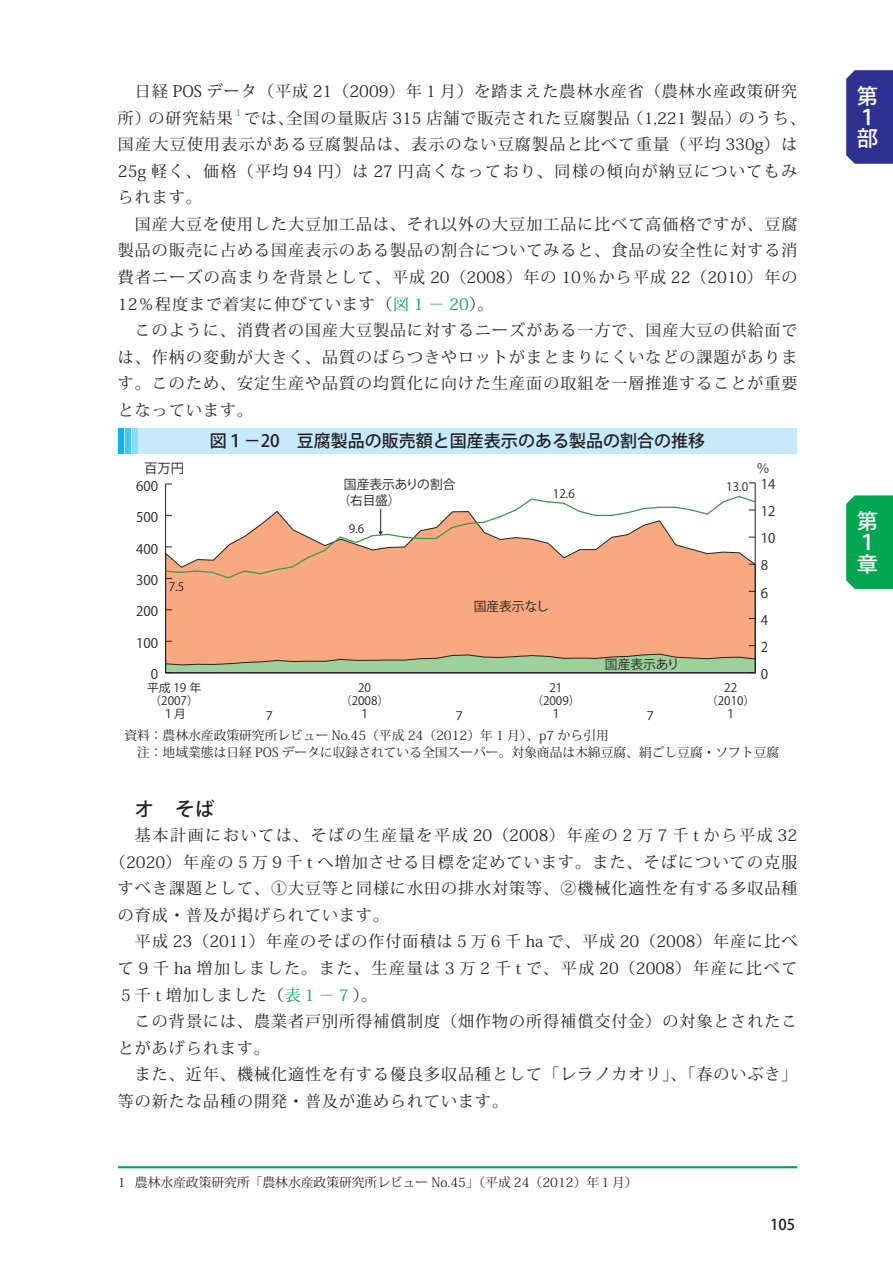
<style>
.page{position:relative;width:893px;height:1263px;background:#fff}
.page>*{position:absolute;margin:0;border:0;box-sizing:border-box;transform-origin:0 0}
.t1{font:21.3px/21.3px "Koz Go Pro Medium 90 msp RKSJ V";color:#fff}
.t2{font:19.2px "Koz Go Pro Medium 90 msp RKSJ H";color:#231f20}
.t3{font:16.95px "Koz Go Pro Medium 90 msp RKSJ H";color:#231f20}
.t4{font:15.9px/26.5px "Koz Min Pro Regular 90 msp RKSJ H";letter-spacing:.065em;color:#231f20;text-align:justify}
.t5{font:15.9px/26.5px "Koz Min Pro Regular 90 msp RKSJ H";letter-spacing:.085em;color:#231f20}
.t6{font:15.9px "Koz Min Pro Regular 90 msp RKSJ H";letter-spacing:.105em;color:#231f20}
.t7{font:14.85px "Koz Go Pro Medium 90 msp RKSJ H";color:#231f20}
.t8{font:13.35px "Koz Go Pro Regular 90 msp RKSJ H";color:#231f20}
.t9{font:12.75px/17px "Koz Min Pro Regular 90 msp RKSJ H";color:#231f20}
.t10{font:12.75px "Koz Go Pro Regular 90 msp RKSJ H";color:#231f20}
.t11{font:11.7px/12.8px "Koz Go Pro Regular 90 msp RKSJ H";color:#231f20;text-align:center}
.t12{font:9.3px "Koz Min Pro Regular 90 msp RKSJ H";color:#00a650}
.s1{color:#00a650}
</style>
<div class="page">
<div style="left:846px;top:70px;width:47px;height:94px;background:#2e3092"></div>
<div style="left:846px;top:495px;width:47px;height:94px;background:#00a650"></div>
<div style="left:119px;top:428px;width:678px;height:26px;background:#c7eafb"></div>
<div style="left:118px;top:428px;width:6px;height:26px;background:#00b9f2"></div>
<div style="left:125px;top:428px;width:6px;height:26px;background:#44c8f5"></div>
<div style="left:132px;top:428px;width:6px;height:26px;background:#8ed8f8"></div>
<div style="left:166px;top:579px;width:589px;height:75px;background:#f9a97f"></div>
<hr style="left:165px;top:484px;width:1px;height:189px;background:#231f20">
<hr style="left:755px;top:483px;width:1px;height:190px;background:#231f20">
<svg style="left:166px;top:654px;width:590px;height:19px;background:#a6b587"></svg>
<svg style="left:165px;top:495px;width:591px;height:84px"></svg>
<hr style="left:118px;top:1166px;width:679px;height:2px;background:#00a650">
<p class="t4" style="left:118px;top:80px;width:681px;text-indent:17px">日経 POS データ（平成 21（2009）年１月）を踏まえた農林水産省（農林水産政策研究所）の研究結果</p>
<p class="t12" style="left:234px;top:109px;width:11px">１</p>
<p class="t5" style="left:118px;top:106px;width:689px;text-indent:126px">では、全国の量販店 315 店舗で販売された豆腐製品（1,221 製品）のうち、国産大豆使用表示がある豆腐製品は、表示のない豆腐製品と比べて重量（平均 330g）は25g 軽く、価格（平均 94 円）は 27 円高くなっており、同様の傾向が納豆についてもみられます。</p>
<p class="t4" style="left:118px;top:213px;width:681px;text-indent:17px">国産大豆を使用した大豆加工品は、それ以外の大豆加工品に比べて高価格ですが、豆腐製品の販売に占める国産表示のある製品の割合についてみると、食品の安全性に対する消費者ニーズの高まりを背景として、平成 20（2008）年の 10％から平成 22（2010）年の12％程度まで着実に伸びています（<span class="s1">図 1 － 20</span>）。</p>
<p class="t4" style="left:118px;top:319px;width:681px;text-indent:17px">このように、消費者の国産大豆製品に対するニーズがある一方で、国産大豆の供給面では、作柄の変動が大きく、品質のばらつきやロットがまとまりにくいなどの課題があります。このため、安定生産や品質の均質化に向けた生産面の取組を一層推進することが重要となっています。</p>
<p class="t3" style="left:210px;top:435px;width:497px">図１－20　豆腐製品の販売額と国産表示のある製品の割合の推移</p>
<p class="t8" style="left:144px;top:463px;width:41px">百万円</p>
<p class="t8" style="left:756px;top:463px;width:15px">％</p>
<p class="t8" style="left:136px;top:481px;width:23px">600</p>
<p class="t8" style="left:136px;top:512px;width:23px">500</p>
<p class="t10" style="left:344px;top:480px;width:113px">国産表示ありの割合</p>
<p class="t8" style="left:761px;top:479px;width:16px">14</p>
<p class="t10" style="left:338px;top:495px;width:64px">（右目盛）</p>
<p class="t11" style="left:726px;top:482px;width:23px">13.0</p>
<p class="t11" style="left:553px;top:489px;width:23px">12.6</p>
<p class="t8" style="left:761px;top:506px;width:16px">12</p>
<p class="t8" style="left:136px;top:543px;width:23px">400</p>
<p class="t11" style="left:349px;top:524px;width:17px">9.6</p>
<p class="t8" style="left:761px;top:533px;width:16px">10</p>
<p class="t8" style="left:761px;top:560px;width:9px">8</p>
<p class="t8" style="left:136px;top:575px;width:23px">300</p>
<p class="t11" style="left:169px;top:582px;width:17px">7.5</p>
<p class="t8" style="left:761px;top:588px;width:9px">6</p>
<p class="t8" style="left:136px;top:606px;width:23px">200</p>
<p class="t10" style="left:474px;top:601px;width:77px">国産表示なし</p>
<p class="t8" style="left:761px;top:615px;width:9px">4</p>
<p class="t8" style="left:136px;top:638px;width:23px">100</p>
<p class="t8" style="left:761px;top:642px;width:9px">2</p>
<p class="t8" style="left:151px;top:669px;width:9px">0</p>
<p class="t10" style="left:605px;top:660px;width:76px">国産表示あり</p>
<p class="t8" style="left:761px;top:669px;width:9px">0</p>
<p class="t11" style="left:147px;top:683px;width:55px">平成 19 年（2007）<br>１月</p>
<p class="t11" style="left:263px;top:711px;width:13px">７</p>
<p class="t11" style="left:340px;top:683px;width:51px">20（2008）<br>１</p>
<p class="t11" style="left:453px;top:711px;width:13px">７</p>
<p class="t11" style="left:531px;top:683px;width:51px">21（2009）<br>１</p>
<p class="t11" style="left:645px;top:711px;width:13px">７</p>
<p class="t11" style="left:706px;top:683px;width:51px">22（2010）<br>１</p>
<p class="t9" style="left:124px;top:728px;width:656px">資料：農林水産政策研究所レビュー No.45（平成 24（2012）年 1 月）、p7 から引用<br>　注：地域業態は日経 POS データに収録されている全国スーパー。対象商品は木綿豆腐、絹ごし豆腐・ソフト豆腐</p>
<p class="t2" style="left:135px;top:801px;width:81px">オ　そば</p>
<p class="t6" style="left:135px;top:829px;width:664px">基本計画においては、そばの生産量を平成 20（2008）年産の２万７千 t から平成 32</p>
<p class="t4" style="left:110px;top:851px;width:689px">（2020）年産の５万９千 t へ増加させる目標を定めています。また、そばについての克服</p>
<p class="t4" style="left:118px;top:877px;width:681px">すべき課題として、①大豆等と同様に水田の排水対策等、②機械化適性を有する多収品種</p>
<p class="t4" style="left:118px;top:904px;width:272px">の育成・普及が掲げられています。</p>
<p class="t4" style="left:135px;top:930px;width:664px">平成 23（2011）年産のそばの作付面積は５万６千 ha で、平成 20（2008）年産に比べ</p>
<p class="t6" style="left:118px;top:962px;width:681px">て９千 ha 増加しました。また、生産量は３万２千 t で、平成 20（2008）年産に比べて</p>
<p class="t4" style="left:118px;top:983px;width:261px">５千 t 増加しました（<span class="s1">表１－７</span>）。</p>
<p class="t4" style="left:135px;top:1010px;width:664px">この背景には、農業者戸別所得補償制度（畑作物の所得補償交付金）の対象とされたこ</p>
<p class="t4" style="left:118px;top:1037px;width:153px">とがあげられます。</p>
<p class="t4" style="left:135px;top:1063px;width:664px">また、近年、機械化適性を有する優良多収品種として「レラノカオリ」、「春のいぶき」</p>
<p class="t4" style="left:118px;top:1090px;width:391px">等の新たな品種の開発・普及が進められています。</p>
<p class="t9" style="left:118px;top:1175px;width:521px">1 農林水産政策研究所「農林水産政策研究所レビュー No.45」（平成 24（2012）年１月）</p>
<p class="t7" style="left:770px;top:1219px;width:27px">105</p>
<h1 class="t1" style="left:857px;top:88px;width:22px">第<br>１部</h1>
<h1 class="t1" style="left:857px;top:513px;width:22px">第<br>１章</h1>
</div>
